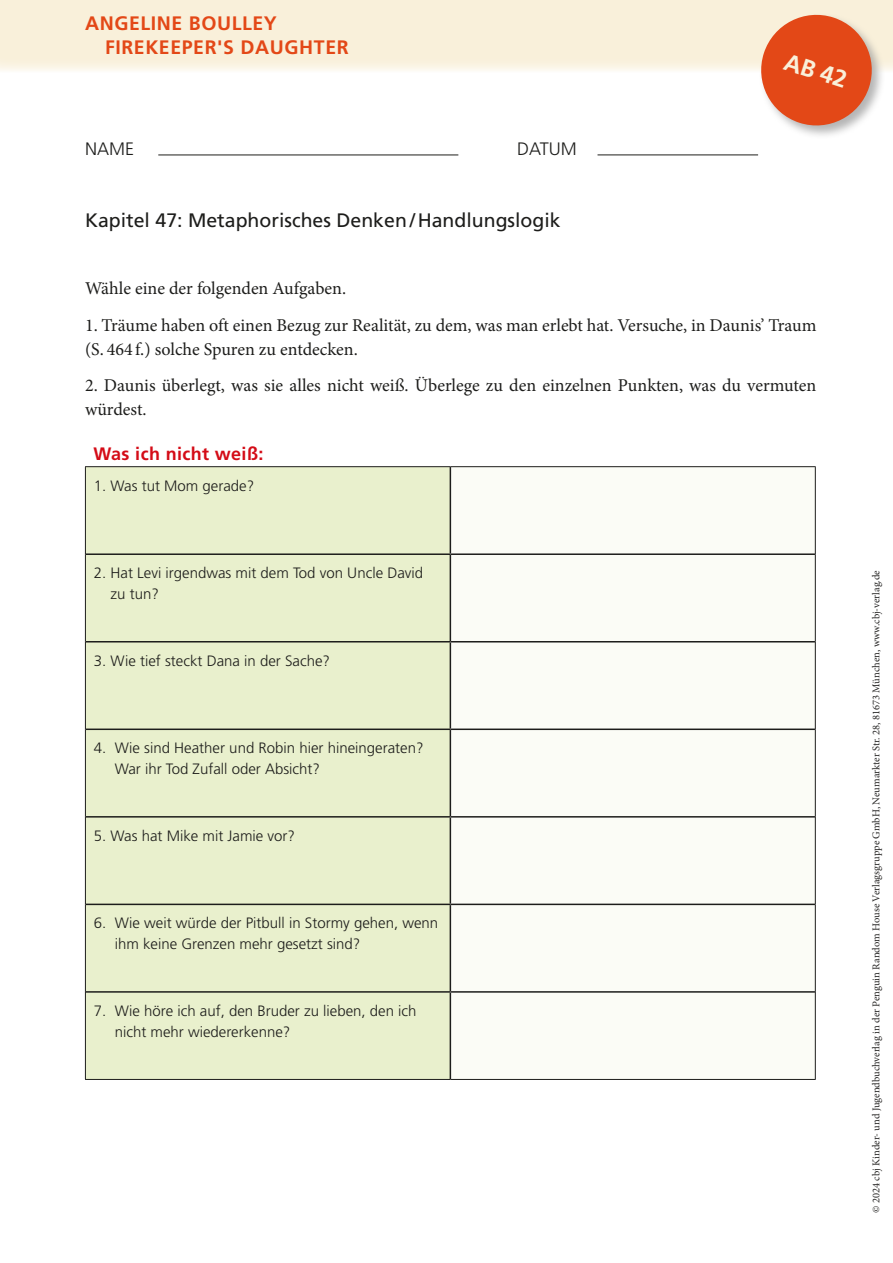
<style>
.page{position:relative;width:893px;height:1263px;background:#fff}
.page>*{position:absolute;margin:0;border:0;box-sizing:border-box;transform-origin:0 0}
.t1{font:700 24px "Frutiger LT Pro";color:#f9f0da}
.t2{font:19.5px "Frutiger LT Pro";color:#1d1d1b}
.t3{font:700 19.5px/24px "Frutiger LT Pro";letter-spacing:.03em;color:#e34817}
.t4{font:18px/24px "Minion Pro";color:#1d1d1b}
.t5{font:700 18px "Frutiger LT Pro";letter-spacing:.02em;color:#d40c17}
.t6{font:300 18px "Frutiger LT Pro";color:#1d1d1b}
.t7{font:300 15px/21px "Frutiger LT Pro";color:#1d1d1b}
.t8{font:10.5px "Minion Pro";color:#252423}
</style>
<div class="page">
<div style="left:0;top:0;width:893px;height:72px;background:#f9f0da"></div>
<div style="left:759px;top:13px;width:127px;height:127px;background:#9d9d9d;opacity:.75"></div>
<svg style="left:754px;top:13px;width:124px;height:119px"></svg>
<hr style="left:158px;top:155px;width:300px;height:1px;background:#1d1d1b">
<hr style="left:597px;top:155px;width:161px;height:1px;background:#1d1d1b">
<div style="left:86px;top:467px;width:364px;height:612px;background:#e9f0cd"></div>
<div style="left:451px;top:467px;width:364px;height:612px;background:#fbfcf6"></div>
<hr style="left:450px;top:467px;width:1px;height:86px;background:#1d1d1b">
<hr style="left:86px;top:553px;width:364px;height:2px;background:#1d1d1b">
<hr style="left:450px;top:553px;width:365px;height:2px;background:#1d1d1b">
<hr style="left:450px;top:555px;width:1px;height:86px;background:#1d1d1b">
<hr style="left:86px;top:641px;width:364px;height:1px;background:#1d1d1b">
<hr style="left:450px;top:641px;width:365px;height:1px;background:#1d1d1b">
<hr style="left:450px;top:642px;width:1px;height:86px;background:#1d1d1b">
<hr style="left:86px;top:728px;width:364px;height:2px;background:#1d1d1b">
<hr style="left:450px;top:728px;width:365px;height:2px;background:#1d1d1b">
<hr style="left:450px;top:730px;width:1px;height:86px;background:#1d1d1b">
<hr style="left:86px;top:816px;width:364px;height:1px;background:#1d1d1b">
<hr style="left:450px;top:816px;width:365px;height:1px;background:#1d1d1b">
<hr style="left:450px;top:817px;width:1px;height:87px;background:#1d1d1b">
<hr style="left:86px;top:904px;width:364px;height:1px;background:#1d1d1b">
<hr style="left:450px;top:904px;width:365px;height:1px;background:#1d1d1b">
<hr style="left:450px;top:905px;width:1px;height:86px;background:#1d1d1b">
<hr style="left:86px;top:991px;width:364px;height:2px;background:#1d1d1b">
<hr style="left:450px;top:991px;width:365px;height:2px;background:#1d1d1b">
<hr style="left:450px;top:993px;width:1px;height:86px;background:#1d1d1b">
<hr style="left:85px;top:466px;width:365px;height:1px;background:#1d1d1b">
<hr style="left:85px;top:467px;width:1px;height:87px;background:#1d1d1b">
<hr style="left:450px;top:466px;width:366px;height:1px;background:#1d1d1b">
<hr style="left:815px;top:467px;width:1px;height:87px;background:#1d1d1b">
<hr style="left:85px;top:554px;width:1px;height:88px;background:#1d1d1b">
<hr style="left:815px;top:554px;width:1px;height:88px;background:#1d1d1b">
<hr style="left:85px;top:642px;width:1px;height:87px;background:#1d1d1b">
<hr style="left:815px;top:642px;width:1px;height:87px;background:#1d1d1b">
<hr style="left:85px;top:729px;width:1px;height:88px;background:#1d1d1b">
<hr style="left:815px;top:729px;width:1px;height:88px;background:#1d1d1b">
<hr style="left:85px;top:817px;width:1px;height:87px;background:#1d1d1b">
<hr style="left:815px;top:817px;width:1px;height:87px;background:#1d1d1b">
<hr style="left:85px;top:904px;width:1px;height:88px;background:#1d1d1b">
<hr style="left:815px;top:904px;width:1px;height:88px;background:#1d1d1b">
<hr style="left:85px;top:992px;width:1px;height:87px;background:#1d1d1b">
<hr style="left:815px;top:992px;width:1px;height:87px;background:#1d1d1b">
<hr style="left:85px;top:1079px;width:365px;height:1px;background:#1d1d1b">
<hr style="left:450px;top:1079px;width:366px;height:1px;background:#1d1d1b">
<h2 class="t3" style="left:105px;top:12px;width:245px;text-indent:-20px">ANGELINE BOULLEY<br>FIREKEEPER'S DAUGHTER</h2>
<p class="t6" style="left:85px;top:138px;width:51px">NAME</p>
<p class="t6" style="left:517px;top:138px;width:61px">DATUM</p>
<h2 class="t2" style="left:85px;top:209px;width:477px">Kapitel 47: Metaphorisches Denken/Handlungslogik</h2>
<h1 class="t1" style="left:789px;top:47px;width:66px;rotate:18deg">AB 42</h1>
<p class="t4" style="left:85px;top:276px;width:263px">Wähle eine der folgenden Aufgaben.</p>
<p class="t4" style="left:85px;top:313px;width:733px">1. Träume haben oft einen Bezug zur Realität, zu dem, was man erlebt hat. Versuche, in Daunis’ Traum (S. 464 f.) solche Spuren zu entdecken.</p>
<p class="t4" style="left:85px;top:374px;width:733px">2. Daunis überlegt, was sie alles nicht weiß. Überlege zu den einzelnen Punkten, was du vermuten würdest.</p>
<p class="t5" style="left:94px;top:443px;width:171px">Was ich nicht weiß:</p>
<p class="t7" style="left:94px;top:475px;width:162px">1. Was tut Mom gerade?</p>
<p class="t7" style="left:111px;top:563px;width:314px;text-indent:-17px">2. Hat Levi irgendwas mit dem Tod von Uncle David zu tun?</p>
<p class="t7" style="left:94px;top:650px;width:238px">3. Wie tief steckt Dana in der Sache?</p>
<p class="t7" style="left:115px;top:738px;width:310px;text-indent:-21px">4. Wie sind Heather und Robin hier hineingeraten?<br>War ihr Tod Zufall oder Absicht?</p>
<p class="t7" style="left:94px;top:825px;width:203px">5. Was hat Mike mit Jamie vor?</p>
<p class="t7" style="left:115px;top:913px;width:325px;text-indent:-21px">6. Wie weit würde der Pitbull in Stormy gehen, wenn ihm keine Grenzen mehr gesetzt sind?</p>
<p class="t7" style="left:115px;top:1000px;width:303px;text-indent:-21px">7. Wie höre ich auf, den Bruder zu lieben, den ich nicht mehr wiedererkenne?</p>
<p class="t8" style="left:869px;top:1213px;width:644px;rotate:-90deg">© 2024 cbj Kinder- und Jugendbuchverlag in der Penguin Random House Verlagsgruppe GmbH, Neumarkter Str. 28, 81673 München, www.cbj-verlag.de</p>
</div>
